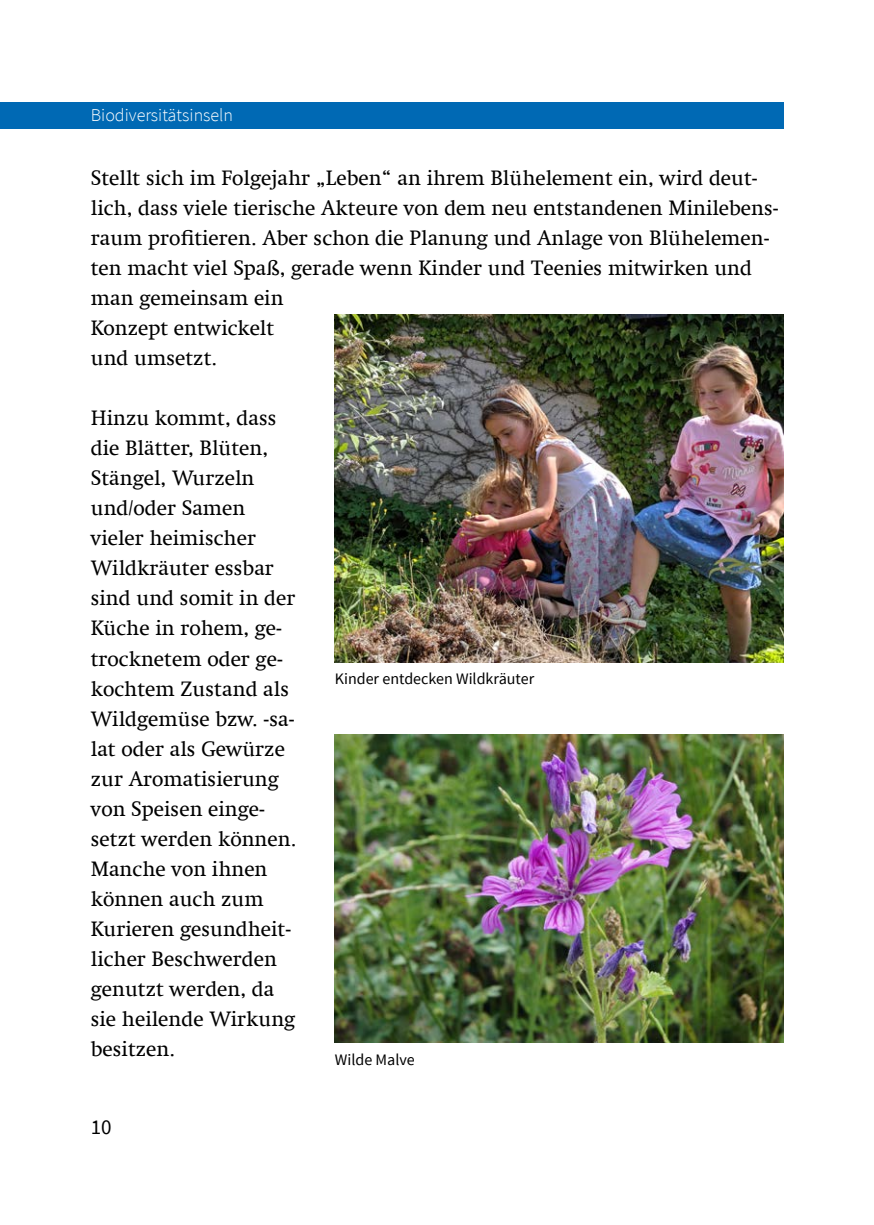
<style>
.page{position:relative;width:874px;height:1225px;background:#fff}
.page>*{position:absolute;margin:0;border:0;box-sizing:border-box;transform-origin:0 0}
.t1{font:21px/30px "Swift Com";color:#000}
.t2{font:21px "Source Sans Pro";color:#000}
.t3{font:300 18px "Source Sans Pro";color:#fff}
.t4{font:16px "Source Sans Pro";color:#000}
</style>
<div class="page">
<div style="left:0;top:102px;width:782px;height:27px;background:#0069b4"></div>
<img style="left:334px;top:315px;width:448px;height:347px">
<img style="left:334px;top:734px;width:448px;height:308px">
<p class="t3" style="left:91px;top:104px;width:144px">Biodiversitätsinseln</p>
<p class="t1" style="left:91px;top:163px;width:689px">Stellt sich im Folgejahr „Leben“ an ihrem Blühelement ein, wird deut&shy;lich, dass viele tierische Akteure von dem neu entstandenen Minilebens&shy;raum profitieren. Aber schon die Planung und Anlage von Blühelemen&shy;ten macht viel Spaß, gerade wenn Kinder und Teenies mitwirken und man gemeinsam ein<br>Konzept entwickelt<br>und umsetzt.</p>
<p class="t1" style="left:91px;top:403px;width:207px">Hinzu kommt, dass die Blätter, Blüten,<br>Stängel, Wurzeln und/oder Samen vieler heimischer<br>Wildkräuter essbar sind und somit in der<br>Küche in rohem, ge&shy;trocknetem oder ge&shy;kochtem Zustand als<br>Wildgemüse bzw. -sa&shy;lat oder als Gewürze zur Aromatisierung von Speisen einge&shy;setzt werden können.<br>Manche von ihnen können auch zum<br>Kurieren gesundheit&shy;licher Beschwerden genutzt werden, da sie heilende Wirkung besitzen.</p>
<p class="t2" style="left:91px;top:1114px;width:22px">10</p>
<p class="t4" style="left:334px;top:669px;width:201px">Kinder entdecken Wildkräuter</p>
<p class="t4" style="left:334px;top:1049px;width:81px">Wilde Malve</p>
</div>
